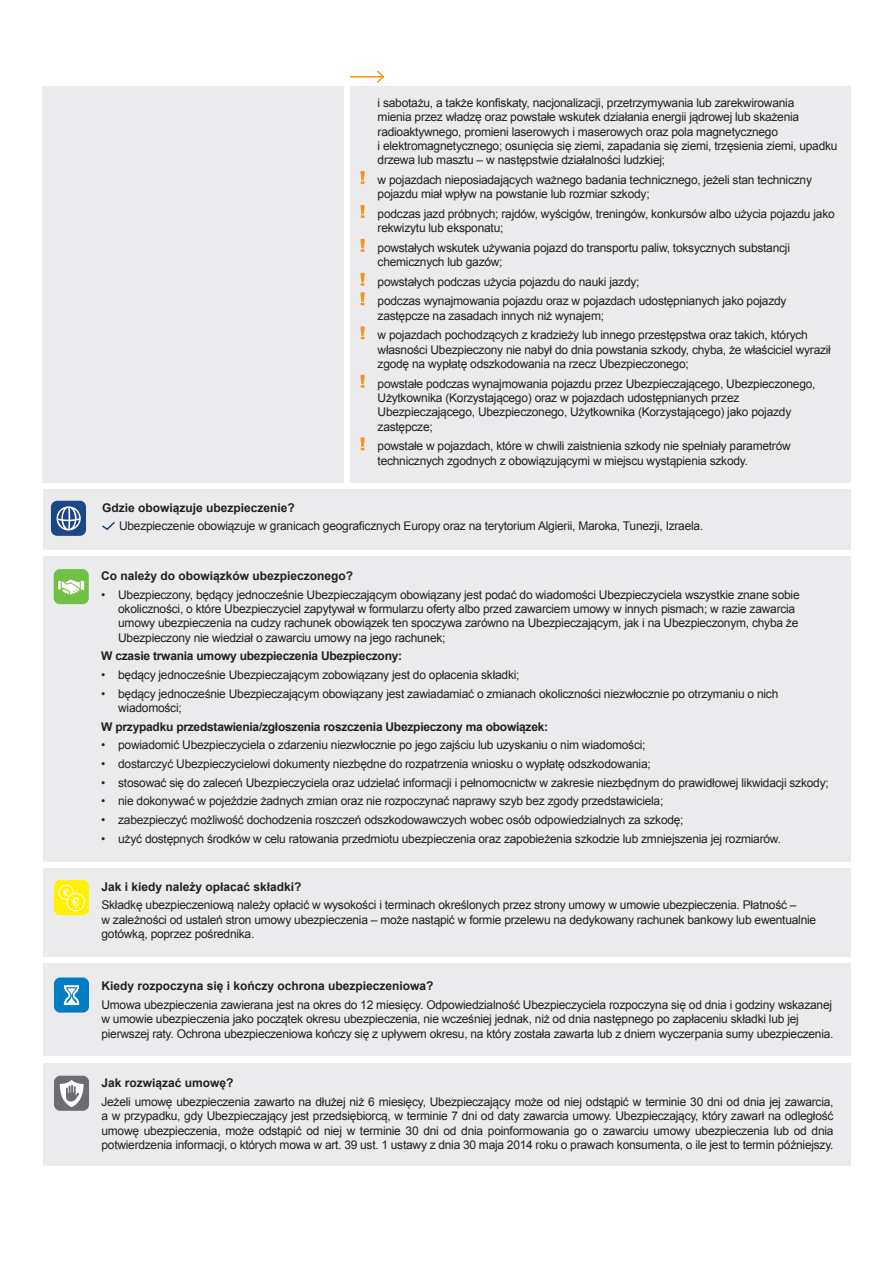
<style>
.page{position:relative;width:893px;height:1263px;background:#fff}
.page>*{position:absolute;margin:0;border:0;box-sizing:border-box;transform-origin:0 0}
.t1{font:12px/14.4px "Arial";letter-spacing:-.02em;color:#231f20}
.t2{font:700 12px "Arial";color:#231f20}
.t3{font:700 12px "Arial";letter-spacing:-.02em;color:#231f20}
</style>
<div class="page">
<div style="left:43px;top:86px;width:301px;height:397px;background:#ebebed"></div>
<div style="left:350px;top:86px;width:500px;height:397px;background:#ebebed"></div>
<svg style="left:361px;top:171px;width:4px;height:13px"></svg>
<svg style="left:361px;top:205px;width:4px;height:13px"></svg>
<svg style="left:361px;top:239px;width:4px;height:13px"></svg>
<svg style="left:361px;top:273px;width:4px;height:13px"></svg>
<svg style="left:361px;top:292px;width:4px;height:13px"></svg>
<svg style="left:361px;top:326px;width:4px;height:13px"></svg>
<svg style="left:361px;top:375px;width:4px;height:13px"></svg>
<svg style="left:361px;top:437px;width:4px;height:13px"></svg>
<div style="left:43px;top:556px;width:807px;height:305px;background:#ebebed"></div>
<div style="left:54px;top:569px;width:35px;height:35px;background:#71bf44;border-radius:6px"></div>
<svg style="left:58px;top:580px;width:26px;height:14px"></svg>
<div style="left:43px;top:489px;width:807px;height:61px;background:#ebebed"></div>
<svg style="left:102px;top:522px;width:13px;height:9px"></svg>
<div style="left:51px;top:501px;width:35px;height:35px;background:#1c4784;border-radius:6px"></div>
<svg style="left:57px;top:506px;width:24px;height:24px"></svg>
<div style="left:43px;top:868px;width:808px;height:88px;background:#ebebed"></div>
<div style="left:43px;top:964px;width:808px;height:92px;background:#ebebed"></div>
<div style="left:54px;top:880px;width:35px;height:35px;background:#fff101;border-radius:6px"></div>
<svg style="left:59px;top:885px;width:26px;height:26px"></svg>
<div style="left:54px;top:977px;width:35px;height:35px;background:#007ec5;border-radius:6px"></div>
<svg style="left:64px;top:985px;width:15px;height:20px"></svg>
<div style="left:43px;top:1063px;width:808px;height:102px;background:#ebebed"></div>
<div style="left:54px;top:1076px;width:35px;height:35px;background:#6c6d70;border-radius:6px"></div>
<svg style="left:60px;top:1079px;width:24px;height:28px"></svg>
<hr style="left:350px;top:76px;width:33px;height:2px;background:#f7931d">
<svg style="left:375px;top:70px;width:10px;height:13px"></svg>
<p class="t1" style="left:378px;top:95px;width:461px">i sabotażu, a także konfiskaty, nacjonalizacji, przetrzymywania lub zarekwirowania<br>mienia przez władzę oraz powstałe wskutek działania energii jądrowej lub skażenia radioaktywnego, promieni laserowych i maserowych oraz pola magnetycznego<br>i elektromagnetycznego; osunięcia się ziemi, zapadania się ziemi, trzęsienia ziemi, upadku drzewa lub masztu – w następstwie działalności ludzkiej;</p>
<p class="t1" style="left:378px;top:173px;width:436px">w pojazdach nieposiadających ważnego badania technicznego, jeżeli stan techniczny pojazdu miał wpływ na powstanie lub rozmiar szkody;</p>
<p class="t1" style="left:378px;top:207px;width:459px">podczas jazd próbnych; rajdów, wyścigów, treningów, konkursów albo użycia pojazdu jako rekwizytu lub eksponatu;</p>
<p class="t1" style="left:378px;top:240px;width:414px">powstałych wskutek używania pojazd do transportu paliw, toksycznych substancji chemicznych lub gazów;</p>
<p class="t1" style="left:378px;top:272px;width:410px;line-height:19.5px">powstałych podczas użycia pojazdu do nauki jazdy;<br>podczas wynajmowania pojazdu oraz w pojazdach udostępnianych jako pojazdy</p>
<p class="t1" style="left:378px;top:306px;width:432px;line-height:19.5px">zastępcze na zasadach innych niż wynajem;<br>w pojazdach pochodzących z kradzieży lub innego przestępstwa oraz takich, których</p>
<p class="t1" style="left:378px;top:342px;width:455px">własności Ubezpieczony nie nabył do dnia powstania szkody, chyba, że właściciel wyraził zgodę na wypłatę odszkodowania na rzecz Ubezpieczonego;</p>
<p class="t1" style="left:378px;top:376px;width:439px">powstałe podczas wynajmowania pojazdu przez Ubezpieczającego, Ubezpieczonego, Użytkownika (Korzystającego) oraz w pojazdach udostępnianych przez Ubezpieczającego, Ubezpieczonego, Użytkownika (Korzystającego) jako pojazdy zastępcze;</p>
<p class="t1" style="left:378px;top:439px;width:415px">powstałe w pojazdach, które w chwili zaistnienia szkody nie spełniały parametrów technicznych zgodnych z obowiązującymi w miejscu wystąpienia szkody.</p>
<p class="t2" style="left:102px;top:499px;width:194px">Gdzie obowiązuje ubezpieczenie?</p>
<p class="t1" style="left:119px;top:519px;width:586px">Ubezpieczenie obowiązuje w granicach geograficznych Europy oraz na terytorium Algierii, Maroka, Tunezji, Izraela.</p>
<p class="t2" style="left:101px;top:568px;width:254px">Co należy do obowiązków ubezpieczonego?</p>
<p class="t1" style="left:118px;top:587px;width:683px;text-indent:-17px">• Ubezpieczony, będący jednocześnie Ubezpieczającym obowiązany jest podać do wiadomości Ubezpieczyciela wszystkie znane sobie okoliczności, o które Ubezpieczyciel zapytywał w formularzu oferty albo przed zawarciem umowy w innych pismach; w razie zawarcia umowy ubezpieczenia na cudzy rachunek obowiązek ten spoczywa zarówno na Ubezpieczającym, jak i na Ubezpieczonym, chyba że Ubezpieczony nie wiedział o zawarciu umowy na jego rachunek;</p>
<p class="t3" style="left:101px;top:648px;width:302px">W czasie trwania umowy ubezpieczenia Ubezpieczony:</p>
<p class="t1" style="left:101px;top:668px;width:420px">• będący jednocześnie Ubezpieczającym zobowiązany jest do opłacenia składki;</p>
<p class="t1" style="left:118px;top:686px;width:662px;text-indent:-17px">• będący jednocześnie Ubezpieczającym obowiązany jest zawiadamiać o zmianach okoliczności niezwłocznie po otrzymaniu o nich wiadomości;</p>
<p class="t3" style="left:101px;top:719px;width:449px">W przypadku przedstawienia/zgłoszenia roszczenia Ubezpieczony ma obowiązek:</p>
<p class="t1" style="left:101px;top:738px;width:546px">• powiadomić Ubezpieczyciela o zdarzeniu niezwłocznie po jego zajściu lub uzyskaniu o nim wiadomości;</p>
<p class="t1" style="left:101px;top:757px;width:551px">• dostarczyć Ubezpieczycielowi dokumenty niezbędne do rozpatrzenia wniosku o wypłatę odszkodowania;</p>
<p class="t1" style="left:101px;top:775px;width:729px">• stosować się do zaleceń Ubezpieczyciela oraz udzielać informacji i pełnomocnictw w zakresie niezbędnym do prawidłowej likwidacji szkody;</p>
<p class="t1" style="left:101px;top:794px;width:564px">• nie dokonywać w pojeździe żadnych zmian oraz nie rozpoczynać naprawy szyb bez zgody przedstawiciela;</p>
<p class="t1" style="left:101px;top:813px;width:584px">• zabezpieczyć możliwość dochodzenia roszczeń odszkodowawczych wobec osób odpowiedzialnych za szkodę;</p>
<p class="t1" style="left:101px;top:831px;width:681px">• użyć dostępnych środków w celu ratowania przedmiotu ubezpieczenia oraz zapobieżenia szkodzie lub zmniejszenia jej rozmiarów.</p>
<p class="t2" style="left:101px;top:878px;width:202px">Jak i kiedy należy opłacać składki?</p>
<p class="t1" style="left:101px;top:898px;width:716px">Składkę ubezpieczeniową należy opłacić w wysokości i terminach określonych przez strony umowy w umowie ubezpieczenia. Płatność –<br>w zależności od ustaleń stron umowy ubezpieczenia – może nastąpić w formie przelewu na dedykowany rachunek bankowy lub ewentualnie gotówką, poprzez pośrednika.</p>
<p class="t2" style="left:101px;top:978px;width:334px">Kiedy rozpoczyna się i kończy ochrona ubezpieczeniowa?</p>
<p class="t1" style="left:101px;top:997px;width:734px">Umowa ubezpieczenia zawierana jest na okres do 12 miesięcy. Odpowiedzialność Ubezpieczyciela rozpoczyna się od dnia i godziny wskazanej w umowie ubezpieczenia jako początek okresu ubezpieczenia, nie wcześniej jednak, niż od dnia następnego po zapłaceniu składki lub jej pierwszej raty. Ochrona ubezpieczeniowa kończy się z upływem okresu, na który została zawarta lub z dniem wyczerpania sumy ubezpieczenia.</p>
<p class="t2" style="left:101px;top:1075px;width:134px">Jak rozwiązać umowę?</p>
<p class="t1" style="left:101px;top:1095px;width:734px;text-align:justify">Jeżeli umowę ubezpieczenia zawarto na dłużej niż 6 miesięcy, Ubezpieczający może od niej odstąpić w terminie 30 dni od dnia jej zawarcia, a w przypadku, gdy Ubezpieczający jest przedsiębiorcą, w terminie 7 dni od daty zawarcia umowy. Ubezpieczający, który zawarł na odległość umowę ubezpieczenia, może odstąpić od niej w terminie 30 dni od dnia poinformowania go o zawarciu umowy ubezpieczenia lub od dnia potwierdzenia informacji, o których mowa w art. 39 ust. 1 ustawy z dnia 30 maja 2014 roku o prawach konsumenta, o ile jest to termin późniejszy.</p>
</div>
